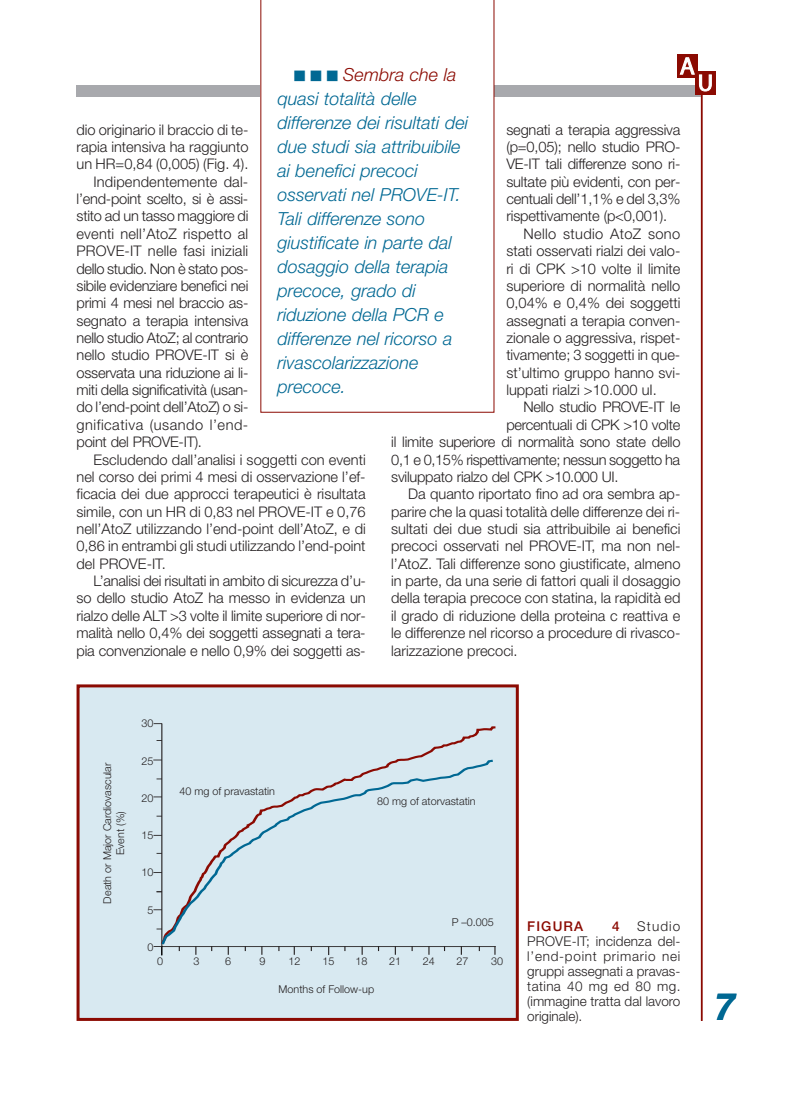
<style>
.page{position:relative;width:808px;height:1106px;background:#fff}
.page>*{position:absolute;margin:0;border:0;box-sizing:border-box;transform-origin:0 0}
.t1{font:italic 700 37.5px "Helvetica Neue";color:#006893}
.t2{font:italic 300 18px/24px "Helvetica Neue";color:#006893}
.t3{font:italic 300 18px "Helvetica Neue";color:#8b0a02}
.t4{font:300 14.7px "Helvetica Neue";color:#231f20}
.t5{font:300 14.7px "Helvetica Neue";letter-spacing:-.025em;color:#231f20}
.t6{font:300 14.7px "Helvetica Neue";letter-spacing:-.02em;color:#231f20}
.t7{font:300 14.7px "Helvetica Neue";letter-spacing:.035em;color:#231f20}
.t8{font:300 14.7px "Helvetica Neue";letter-spacing:.025em;color:#231f20}
.t9{font:300 13.5px/15px "Helvetica Neue";color:#231f20;text-align:justify}
.t10{font:500 13.5px "Helvetica Neue";letter-spacing:.085em;color:#8b0a02}
.t11{font:300 10.8px/12.9px "Helvetica Neue";color:#231f20;text-align:center}
</style>
<div class="page">
<div style="left:77px;top:85px;width:625px;height:11px;background:#a8a9ad"></div>
<hr style="left:701px;top:85px;width:1px;height:935px;background:#8b0a02">
<div style="left:677px;top:55px;width:20px;height:23px;background:#8b0a02"></div>
<div style="left:695px;top:71px;width:20px;height:24px;background:#8b0a02"></div>
<svg style="left:680px;top:54px;width:32px;height:37px"></svg>
<svg style="left:260px;top:0;width:234px;height:412px"></svg>
<div style="left:78px;top:686px;width:439px;height:333px;background:#d8e9f1"></div>
<svg style="left:154px;top:946px;width:8px;height:9px"></svg>
<svg style="left:159px;top:725px;width:337px;height:33px"></svg>
<svg style="left:159px;top:758px;width:334px;height:188px"></svg>
<div style="left:77px;top:684px;width:442px;height:336px;border:3px solid #8b0a02"></div>
<svg style="left:294px;top:71px;width:11px;height:10px"></svg>
<svg style="left:311px;top:71px;width:10px;height:10px"></svg>
<svg style="left:327px;top:71px;width:10px;height:10px"></svg>
<p class="t3" style="left:343px;top:68px;width:115px">Sembra che la</p>
<p class="t2" style="left:277px;top:88px;width:192px">quasi totalità delle differenze dei risultati dei due studi sia attribuibile ai benefici precoci osservati nel PROVE-IT.<br>Tali differenze sono giustificate in parte dal dosaggio della terapia precoce, grado di riduzione della PCR e differenze nel ricorso a rivascolarizzazione precoce.</p>
<p class="t4" style="left:506px;top:124px;width:176px">segnati a terapia aggressiva</p>
<p class="t4" style="left:506px;top:141px;width:176px">(p=0,05); nello studio PRO-</p>
<p class="t4" style="left:506px;top:159px;width:176px">VE-IT tali differenze sono ri-</p>
<p class="t4" style="left:506px;top:176px;width:176px">sultate più evidenti, con per-</p>
<p class="t4" style="left:506px;top:194px;width:176px">centuali dell’1,1% e del 3,3%</p>
<p class="t4" style="left:506px;top:211px;width:162px">rispettivamente (p&lt;0,001).</p>
<p class="t8" style="left:523px;top:228px;width:158px">Nello studio AtoZ sono</p>
<p class="t4" style="left:506px;top:246px;width:176px">stati osservati rialzi dei valo-</p>
<p class="t4" style="left:506px;top:263px;width:176px">ri di CPK &gt;10 volte il limite</p>
<p class="t4" style="left:506px;top:280px;width:176px">superiore di normalità nello</p>
<p class="t4" style="left:506px;top:298px;width:176px">0,04% e 0,4% dei soggetti</p>
<p class="t4" style="left:506px;top:315px;width:176px">assegnati a terapia conven-</p>
<p class="t4" style="left:506px;top:332px;width:176px">zionale o aggressiva, rispet-</p>
<p class="t4" style="left:506px;top:350px;width:175px">tivamente; 3 soggetti in que-</p>
<p class="t4" style="left:506px;top:367px;width:176px">st’ultimo gruppo hanno svi-</p>
<p class="t4" style="left:506px;top:384px;width:152px">luppati rialzi &gt;10.000 uI.</p>
<p class="t4" style="left:523px;top:402px;width:158px">Nello studio PROVE-IT le</p>
<p class="t4" style="left:506px;top:419px;width:175px">percentuali di CPK &gt;10 volte</p>
<p class="t4" style="left:391px;top:436px;width:291px">il limite superiore di normalità sono state dello</p>
<p class="t5" style="left:391px;top:454px;width:290px">0,1 e 0,15% rispettivamente; nessun soggetto ha</p>
<p class="t4" style="left:391px;top:471px;width:229px">sviluppato rialzo del CPK &gt;10.000 UI.</p>
<p class="t4" style="left:408px;top:489px;width:274px">Da quanto riportato fino ad ora sembra ap-</p>
<p class="t4" style="left:391px;top:506px;width:291px">parire che la quasi totalità delle differenze dei ri-</p>
<p class="t4" style="left:391px;top:523px;width:291px">sultati dei due studi sia attribuibile ai benefici</p>
<p class="t4" style="left:391px;top:541px;width:291px">precoci osservati nel PROVE-IT, ma non nel-</p>
<p class="t4" style="left:391px;top:558px;width:291px">l’AtoZ. Tali differenze sono giustificate, almeno</p>
<p class="t4" style="left:391px;top:575px;width:291px">in parte, da una serie di fattori quali il dosaggio</p>
<p class="t4" style="left:391px;top:593px;width:291px">della terapia precoce con statina, la rapidità ed</p>
<p class="t4" style="left:391px;top:610px;width:291px">il grado di riduzione della proteina c reattiva e</p>
<p class="t4" style="left:391px;top:627px;width:291px">le differenze nel ricorso a procedure di rivasco-</p>
<p class="t4" style="left:391px;top:645px;width:128px">larizzazione precoci.</p>
<p class="t4" style="left:77px;top:124px;width:173px">dio originario il braccio di te-</p>
<p class="t4" style="left:77px;top:141px;width:173px">rapia intensiva ha raggiunto</p>
<p class="t4" style="left:77px;top:159px;width:173px">un HR=0,84 (0,005) (Fig. 4).</p>
<p class="t4" style="left:94px;top:176px;width:156px">Indipendentemente dal-</p>
<p class="t4" style="left:77px;top:194px;width:173px">l’end-point scelto, si è assi-</p>
<p class="t4" style="left:77px;top:211px;width:173px">stito ad un tasso maggiore di</p>
<p class="t4" style="left:77px;top:228px;width:173px">eventi nell’AtoZ rispetto al</p>
<p class="t4" style="left:77px;top:246px;width:173px">PROVE-IT nelle fasi iniziali</p>
<p class="t5" style="left:77px;top:263px;width:173px">dello studio. Non è stato pos-</p>
<p class="t4" style="left:77px;top:280px;width:173px">sibile evidenziare benefici nei</p>
<p class="t4" style="left:77px;top:298px;width:173px">primi 4 mesi nel braccio as-</p>
<p class="t4" style="left:77px;top:315px;width:173px">segnato a terapia intensiva</p>
<p class="t6" style="left:77px;top:332px;width:173px">nello studio AtoZ; al contrario</p>
<p class="t4" style="left:77px;top:350px;width:173px">nello studio PROVE-IT si è</p>
<p class="t4" style="left:77px;top:367px;width:173px">osservata una riduzione ai li-</p>
<p class="t4" style="left:77px;top:384px;width:173px">miti della significatività (usan-</p>
<p class="t4" style="left:77px;top:402px;width:173px">do l’end-point dell’AtoZ) o si-</p>
<p class="t7" style="left:77px;top:419px;width:173px">gnificativa (usando l’end-</p>
<p class="t4" style="left:77px;top:436px;width:127px">point del PROVE-IT).</p>
<p class="t4" style="left:94px;top:454px;width:274px">Escludendo dall’analisi i soggetti con eventi</p>
<p class="t4" style="left:77px;top:471px;width:291px">nel corso dei primi 4 mesi di osservazione l’ef-</p>
<p class="t4" style="left:77px;top:489px;width:291px">ficacia dei due approcci terapeutici è risultata</p>
<p class="t4" style="left:77px;top:506px;width:291px">simile, con un HR di 0,83 nel PROVE-IT e 0,76</p>
<p class="t4" style="left:77px;top:523px;width:291px">nell’AtoZ utilizzando l’end-point dell’AtoZ, e di</p>
<p class="t4" style="left:77px;top:541px;width:290px">0,86 in entrambi gli studi utilizzando l’end-point</p>
<p class="t4" style="left:77px;top:558px;width:91px">del PROVE-IT.</p>
<p class="t4" style="left:94px;top:575px;width:274px">L’analisi dei risultati in ambito di sicurezza d’u-</p>
<p class="t4" style="left:77px;top:593px;width:291px">so dello studio AtoZ ha messo in evidenza un</p>
<p class="t4" style="left:77px;top:610px;width:291px">rialzo delle ALT &gt;3 volte il limite superiore di nor-</p>
<p class="t4" style="left:77px;top:627px;width:291px">malità nello 0,4% dei soggetti assegnati a tera-</p>
<p class="t4" style="left:77px;top:645px;width:291px">pia convenzionale e nello 0,9% dei soggetti as-</p>
<p class="t11" style="left:102px;top:903px;width:142px;rotate:-90deg">Death or Major Cardiovascular<br>Event (%)</p>
<p class="t11" style="left:141px;top:718px;width:14px">30</p>
<p class="t11" style="left:141px;top:755px;width:14px">25</p>
<p class="t11" style="left:141px;top:792px;width:14px">20</p>
<p class="t11" style="left:141px;top:829px;width:14px">15</p>
<p class="t11" style="left:141px;top:867px;width:14px">10</p>
<p class="t11" style="left:147px;top:904px;width:8px">5</p>
<p class="t11" style="left:147px;top:941px;width:8px">0</p>
<p class="t11" style="left:179px;top:785px;width:97px">40 mg of pravastatin</p>
<p class="t11" style="left:377px;top:795px;width:100px">80 mg of atorvastatin</p>
<p class="t11" style="left:452px;top:916px;width:44px">P –0.005</p>
<p class="t11" style="left:157px;top:956px;width:8px">0</p>
<p class="t11" style="left:194px;top:956px;width:8px">3</p>
<p class="t11" style="left:225px;top:956px;width:8px">6</p>
<p class="t11" style="left:260px;top:956px;width:8px">9</p>
<p class="t11" style="left:288px;top:956px;width:14px">12</p>
<p class="t11" style="left:323px;top:956px;width:14px">15</p>
<p class="t11" style="left:356px;top:956px;width:14px">18</p>
<p class="t11" style="left:389px;top:956px;width:14px">21</p>
<p class="t11" style="left:423px;top:956px;width:14px">24</p>
<p class="t11" style="left:456px;top:956px;width:14px">27</p>
<p class="t11" style="left:491px;top:956px;width:14px">30</p>
<p class="t11" style="left:279px;top:984px;width:97px">Months of Follow-up</p>
<p class="t10" style="left:527px;top:921px;width:57px">FIGURA</p>
<p class="t10" style="left:612px;top:921px;width:9px">4</p>
<p class="t9" style="left:527px;top:920px;width:155px;text-indent:110px">Studio PROVE-IT; incidenza del&shy;l’end-point primario nei gruppi assegnati a pravas&shy;tatina 40 mg ed 80 mg. (immagine tratta dal lavoro originale).</p>
<h1 class="t1" style="left:714px;top:993px;width:22px">7</h1>
</div>
